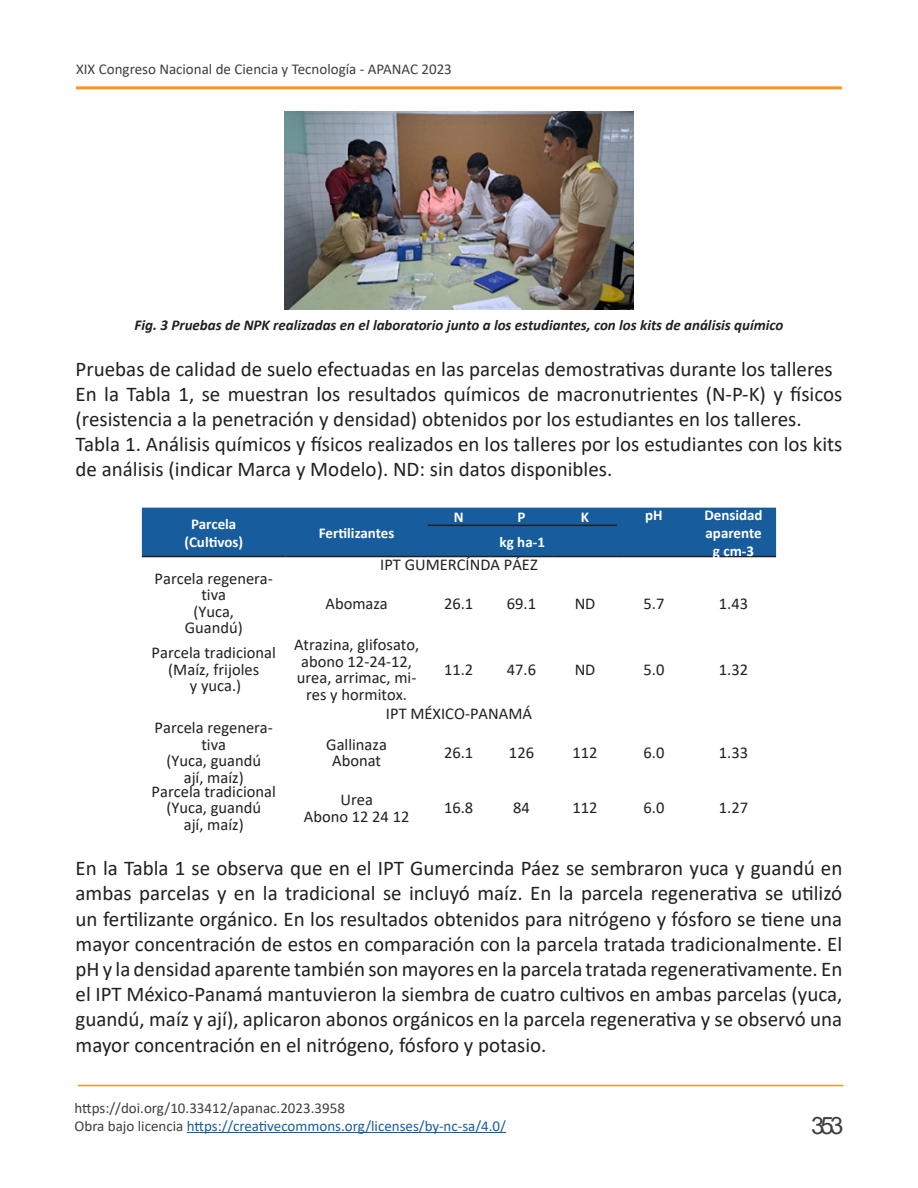
<style>
.page{position:relative;width:918px;height:1188px;background:#fff}
.page>*{position:absolute;margin:0;border:0;box-sizing:border-box;transform-origin:0 0}
.t1{font:24px "Arial";color:#3e3e3f}
.datos_portada_justif{font:21px/25.2px "Calibri";color:#231f20}
.tabla_body{font:16.5px/16.5px "Calibri";color:#231f20;text-align:center}
.t2{font:15px/17.4px "Calibri";color:#3e3e3f}
.titulo_imagen{font:italic 700 15px "Calibri";color:#231f20}
.tabla_encabezado{font:700 15px "Calibri";color:#fff}
.s1{color:#175d9e}
</style>
<div class="page">
<hr style="left:187px;top:1132px;width:319px;height:1px;background:#175d9e">
<hr style="left:78px;top:1085px;width:765px;height:1px;background:#f7951d">
<hr style="left:76px;top:86px;width:766px;height:3px;background:#f7951d">
<img style="left:284px;top:112px;width:350px;height:197px">
<div style="left:142px;top:508px;width:634px;height:48px;background:#175d9e"></div>
<hr style="left:428px;top:525px;width:62px;height:1px;background:#231f20">
<hr style="left:490px;top:525px;width:63px;height:1px;background:#231f20">
<hr style="left:553px;top:525px;width:64px;height:1px;background:#231f20">
<hr style="left:142px;top:556px;width:144px;height:1px;background:#231f20">
<hr style="left:286px;top:556px;width:142px;height:1px;background:#231f20">
<hr style="left:428px;top:556px;width:62px;height:1px;background:#231f20">
<hr style="left:490px;top:556px;width:63px;height:1px;background:#231f20">
<hr style="left:553px;top:556px;width:64px;height:1px;background:#231f20">
<hr style="left:617px;top:556px;width:74px;height:1px;background:#231f20">
<hr style="left:691px;top:556px;width:85px;height:1px;background:#231f20">
<p class="t2" style="left:76px;top:60px;width:377px">XIX Congreso Nacional de Ciencia y Tecnología - APANAC 2023</p>
<p class="titulo_imagen" style="left:135px;top:315px;width:650px">Fig. 3 Pruebas de NPK realizadas en el laboratorio junto a los estudiantes, con los kits de análisis químico</p>
<p class="datos_portada_justif" style="left:76px;top:356px;width:759px">Pruebas de calidad de suelo efectuadas en las parcelas demostrativas durante los talleres</p>
<p class="datos_portada_justif" style="left:76px;top:381px;width:768px">En la Tabla 1, se muestran los resultados químicos de macronutrientes (N-P-K) y físicos (resistencia a la penetración y densidad) obtenidos por los estudiantes en los talleres.</p>
<p class="datos_portada_justif" style="left:76px;top:431px;width:768px">Tabla 1. Análisis químicos y físicos realizados en los talleres por los estudiantes con los kits de análisis (indicar Marca y Modelo). ND: sin datos disponibles.</p>
<p class="tabla_encabezado" style="left:191px;top:513px;width:47px">Parcela</p>
<p class="tabla_encabezado" style="left:184px;top:531px;width:60px">(Cultivos)</p>
<p class="tabla_encabezado" style="left:454px;top:507px;width:11px">N</p>
<p class="tabla_encabezado" style="left:518px;top:507px;width:9px">P</p>
<p class="tabla_encabezado" style="left:581px;top:507px;width:10px">K</p>
<p class="tabla_encabezado" style="left:645px;top:504px;width:19px">pH</p>
<p class="tabla_encabezado" style="left:704px;top:504px;width:60px">Densidad</p>
<p class="tabla_encabezado" style="left:706px;top:522px;width:58px">aparente</p>
<p class="tabla_encabezado" style="left:713px;top:540px;width:43px">g cm-3</p>
<p class="tabla_encabezado" style="left:319px;top:522px;width:77px">Fertilizantes</p>
<p class="tabla_encabezado" style="left:500px;top:531px;width:47px">kg ha-1</p>
<p class="tabla_body" style="left:380px;top:556px;width:159px">IPT GUMERCÍNDA PÁEZ</p>
<p class="tabla_body" style="left:155px;top:570px;width:120px">Parcela regenera&shy;tiva</p>
<p class="tabla_body" style="left:193px;top:603px;width:42px">(Yuca,</p>
<p class="tabla_body" style="left:185px;top:619px;width:59px">Guandú)</p>
<p class="tabla_body" style="left:152px;top:644px;width:126px">Parcela tradicional</p>
<p class="tabla_body" style="left:168px;top:661px;width:92px">(Maíz, frijoles</p>
<p class="tabla_body" style="left:190px;top:677px;width:53px">y yuca.)</p>
<p class="tabla_body" style="left:155px;top:719px;width:120px">Parcela regenera&shy;tiva</p>
<p class="tabla_body" style="left:166px;top:752px;width:96px">(Yuca, guandú</p>
<p class="tabla_body" style="left:184px;top:769px;width:61px">ají, maíz)</p>
<p class="tabla_body" style="left:152px;top:783px;width:126px">Parcela tradicional</p>
<p class="tabla_body" style="left:166px;top:799px;width:96px">(Yuca, guandú</p>
<p class="tabla_body" style="left:184px;top:816px;width:61px">ají, maíz)</p>
<p class="tabla_body" style="left:325px;top:594px;width:64px">Abomaza</p>
<p class="tabla_body" style="left:444px;top:594px;width:31px">26.1</p>
<p class="tabla_body" style="left:507px;top:594px;width:31px">69.1</p>
<p class="tabla_body" style="left:575px;top:594px;width:22px">ND</p>
<p class="tabla_body" style="left:644px;top:594px;width:22px">5.7</p>
<p class="tabla_body" style="left:719px;top:594px;width:31px">1.43</p>
<p class="tabla_body" style="left:294px;top:636px;width:127px">Atrazina, glifosato, abono 12-24-12, urea, arrimac, mi&shy;res y hormitox.</p>
<p class="tabla_body" style="left:444px;top:661px;width:31px">11.2</p>
<p class="tabla_body" style="left:507px;top:661px;width:31px">47.6</p>
<p class="tabla_body" style="left:575px;top:661px;width:22px">ND</p>
<p class="tabla_body" style="left:644px;top:661px;width:22px">5.0</p>
<p class="tabla_body" style="left:719px;top:661px;width:31px">1.32</p>
<p class="tabla_body" style="left:386px;top:705px;width:148px">IPT MÉXICO-PANAMÁ</p>
<p class="tabla_body" style="left:326px;top:736px;width:62px">Gallinaza</p>
<p class="tabla_body" style="left:332px;top:752px;width:51px">Abonat</p>
<p class="tabla_body" style="left:340px;top:791px;width:34px">Urea</p>
<p class="tabla_body" style="left:304px;top:808px;width:107px">Abono 12 24 12</p>
<p class="tabla_body" style="left:444px;top:744px;width:31px">26.1</p>
<p class="tabla_body" style="left:509px;top:744px;width:27px">126</p>
<p class="tabla_body" style="left:573px;top:744px;width:27px">112</p>
<p class="tabla_body" style="left:644px;top:744px;width:22px">6.0</p>
<p class="tabla_body" style="left:719px;top:744px;width:31px">1.33</p>
<p class="tabla_body" style="left:444px;top:799px;width:31px">16.8</p>
<p class="tabla_body" style="left:513px;top:799px;width:18px">84</p>
<p class="tabla_body" style="left:573px;top:799px;width:27px">112</p>
<p class="tabla_body" style="left:644px;top:799px;width:22px">6.0</p>
<p class="tabla_body" style="left:719px;top:799px;width:31px">1.27</p>
<p class="datos_portada_justif" style="left:76px;top:855px;width:768px;text-align:justify">En la Tabla 1 se observa que en el IPT Gumercinda Páez se sembraron yuca y guandú en ambas parcelas y en la tradicional se incluyó maíz. En la parcela regenerativa se utilizó un fertilizante orgánico. En los resultados obtenidos para nitrógeno y fósforo se tiene una mayor concentración de estos en comparación con la parcela tratada tradicionalmente. El pH y la densidad aparente también son mayores en la parcela tratada regenerativamente. En el IPT México-Panamá mantuvieron la siembra de cuatro cultivos en ambas parcelas (yuca, guandú, maíz y ají), aplicaron abonos orgánicos en la parcela regenerativa y se observó una mayor concentración en el nitrógeno, fósforo y potasio.</p>
<p class="t2" style="left:75px;top:1099px;width:433px">https://doi.org/10.33412/apanac.2023.3958<br>Obra bajo licencia <span class="s1">https://creativecommons.org/licenses/by-nc-sa/4.0/</span></p>
<p class="t1" style="left:811px;top:1109px;width:34px">353</p>
</div>
